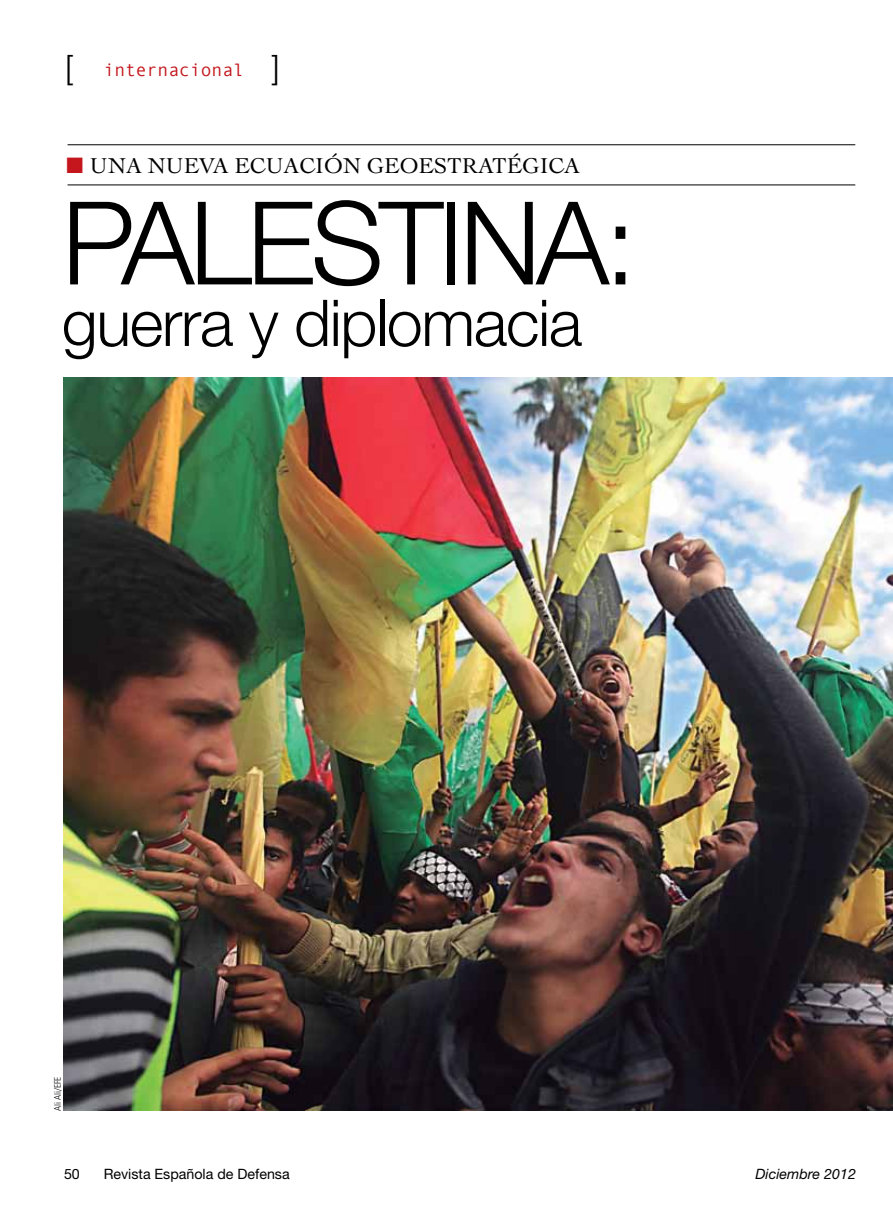
<style>
.page{position:relative;width:893px;height:1217px;background:#fff}
.page>*{position:absolute;margin:0;border:0;box-sizing:border-box;transform-origin:0 0}
.t1{font:300 115.5px "Helvetica Neue";letter-spacing:-.04em;color:#000}
.t2{font:300 64.5px "Helvetica Neue";color:#000}
.t3{font:300 33px "Helvetica Neue";color:#000}
.t4{font:22.5px "Cochin";color:#000}
.t5{font:18px "Monotypecom";color:#c4161c}
.t6{font:14.25px "Helvetica Neue";color:#000}
.t7{font:italic 14.25px "Helvetica Neue";color:#000}
.t8{font:300 condensed 9px "Univers";letter-spacing:-.005em;color:#000}
.s1{font-family:"Helvetica Neue";font-weight:300;font-size:33px;color:#000}
.s2{font-family:"European Pi Three";color:#c4161c}
</style>
<div class="page">
<hr style="left:68px;top:185px;width:787px;height:1px;background:#000">
<hr style="left:68px;top:144px;width:787px;height:1px;background:#000">
<img style="left:63px;top:377px;width:830px;height:733px">
<h3 class="t3" style="left:65px;top:47px;width:9px">[</h3>
<p class="t5" style="left:104px;top:59px;width:178px">internacional <span class="s1">]</span></p>
<p class="t4" style="left:65px;top:151px;width:100px"><span class="s2">L</span>UNA NUEVA</p>
<p class="t4" style="left:234px;top:151px;width:17px">ECUACIÓN</p>
<p class="t4" style="left:367px;top:151px;width:17px">GEOESTRATÉGICA</p>
<h1 class="t1" style="left:62px;top:173px;width:576px">palestina:</h1>
<h2 class="t2" style="left:62px;top:283px;width:522px">guerra y diplomacia</h2>
<p class="t8" style="left:52px;top:1110px;width:36px;rotate:-90deg">Ali Ali/EFE</p>
<p class="t6" style="left:64px;top:1164px;width:17px">50</p>
<p class="t6" style="left:104px;top:1164px;width:188px">Revista Española de Defensa</p>
<p class="t7" style="left:755px;top:1164px;width:102px">Diciembre 2012</p>
</div>
